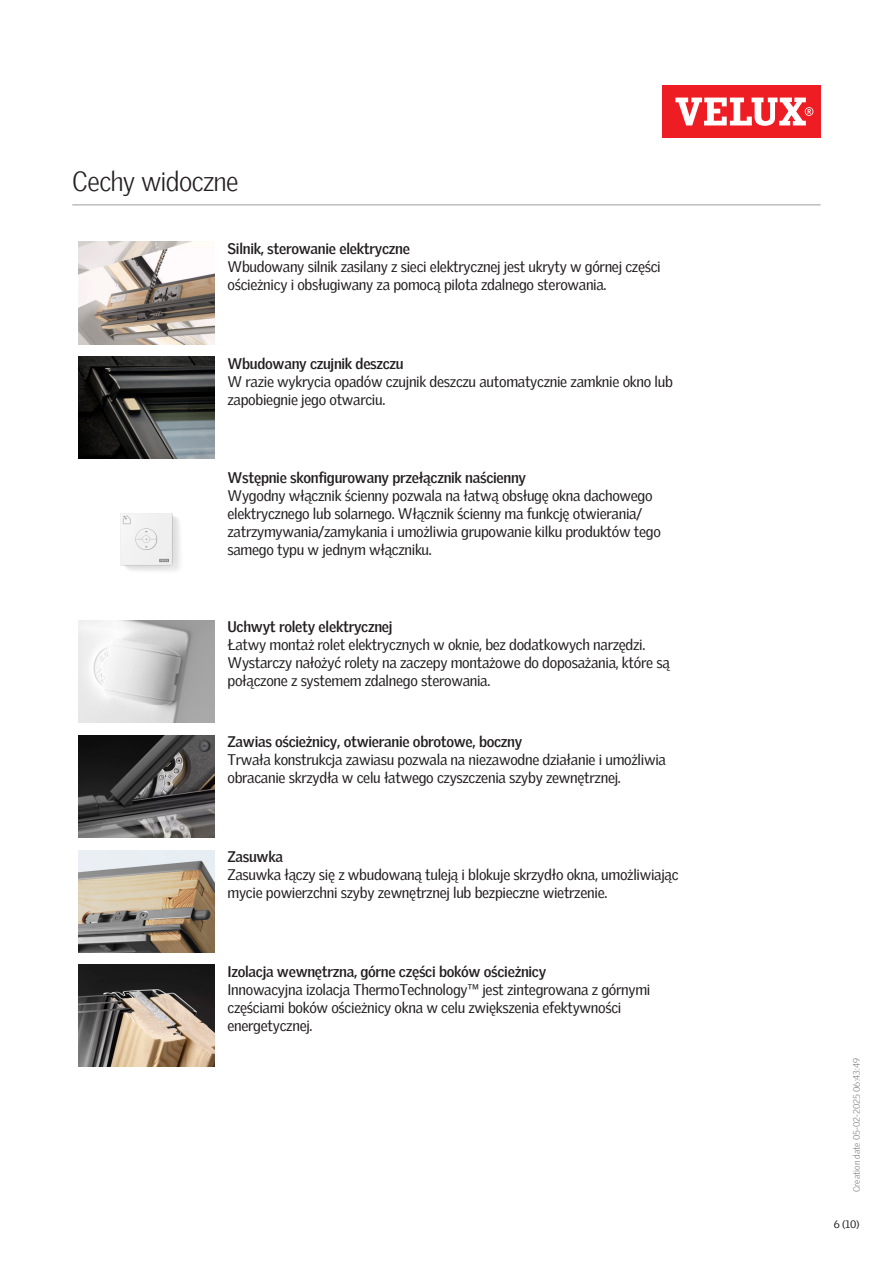
<style>
.page{position:relative;width:893px;height:1263px;background:#fff}
.page>*{position:absolute;margin:0;border:0;box-sizing:border-box;transform-origin:0 0}
.Headline_With_Line_B{font:300 27px "Velux Gothic";letter-spacing:-.025em;color:#231f20}
.Body_Heading{font:15px/18px "Velux Gothic";letter-spacing:-.02em;color:#231f20}
.t1{font:10.5px "Velux Gothic";color:#231f20}
.t2{font:300 9px "Velux Gothic";color:#7c7e81}
.s1{font-weight:700}
</style>
<div class="page">
<div style="left:662px;top:85px;width:159px;height:53px;background:#ee1d23"></div>
<svg style="left:675px;top:98px;width:138px;height:28px"></svg>
<hr style="left:72px;top:204px;width:749px;height:2px;background:#bcbdbb">
<img style="left:79px;top:242px;width:136px;height:102px">
<img style="left:79px;top:357px;width:136px;height:102px">
<img style="left:120px;top:513px;width:60px;height:58px">
<img style="left:79px;top:620px;width:136px;height:102px">
<img style="left:79px;top:735px;width:136px;height:102px">
<img style="left:79px;top:850px;width:136px;height:102px">
<img style="left:79px;top:965px;width:136px;height:102px">
<p class="Headline_With_Line_B" style="left:72px;top:161px;width:168px">Cechy widoczne</p>
<p class="Body_Heading" style="left:227px;top:238px;width:435px"><span class="s1">Silnik, sterowanie elektryczne<br></span>Wbudowany silnik zasilany z sieci elektrycznej jest ukryty w górnej części ościeżnicy i obsługiwany za pomocą pilota zdalnego sterowania.</p>
<p class="Body_Heading" style="left:227px;top:353px;width:447px"><span class="s1">Wbudowany czujnik deszczu<br></span>W razie wykrycia opadów czujnik deszczu automatycznie zamknie okno lub zapobiegnie jego otwarciu.</p>
<p class="Body_Heading" style="left:227px;top:468px;width:435px"><span class="s1">Wstępnie skonfigurowany przełącznik naścienny<br></span>Wygodny włącznik ścienny pozwala na łatwą obsługę okna dachowego elektrycznego lub solarnego. Włącznik ścienny ma funkcję otwierania/ zatrzymywania/zamykania i umożliwia grupowanie kilku produktów tego samego typu w jednym włączniku.</p>
<p class="Body_Heading" style="left:227px;top:616px;width:444px"><span class="s1">Uchwyt rolety elektrycznej<br></span>Łatwy montaż rolet elektrycznych w oknie, bez dodatkowych narzędzi.<br>Wystarczy nałożyć rolety na zaczepy montażowe do doposażania, które są połączone z systemem zdalnego sterowania.</p>
<p class="Body_Heading" style="left:227px;top:731px;width:440px"><span class="s1">Zawias ościeżnicy, otwieranie obrotowe, boczny<br></span>Trwała konstrukcja zawiasu pozwala na niezawodne działanie i umożliwia obracanie skrzydła w celu łatwego czyszczenia szyby zewnętrznej.</p>
<p class="Body_Heading" style="left:227px;top:846px;width:453px"><span class="s1">Zasuwka<br></span>Zasuwka łączy się z wbudowaną tuleją i blokuje skrzydło okna, umożliwiając mycie powierzchni szyby zewnętrznej lub bezpieczne wietrzenie.</p>
<p class="Body_Heading" style="left:227px;top:961px;width:424px"><span class="s1">Izolacja wewnętrzna, górne części boków ościeżnicy<br></span>Innowacyjna izolacja ThermoTechnology™ jest zintegrowana z górnymi częściami boków ościeżnicy okna w celu zwiększenia efektywności energetycznej.</p>
<p class="t2" style="left:850px;top:1192px;width:135px;rotate:-90deg">Creation date 05-02-2025 06:43:49</p>
<p class="t1" style="left:834px;top:1216px;width:27px">6 (10)</p>
</div>
